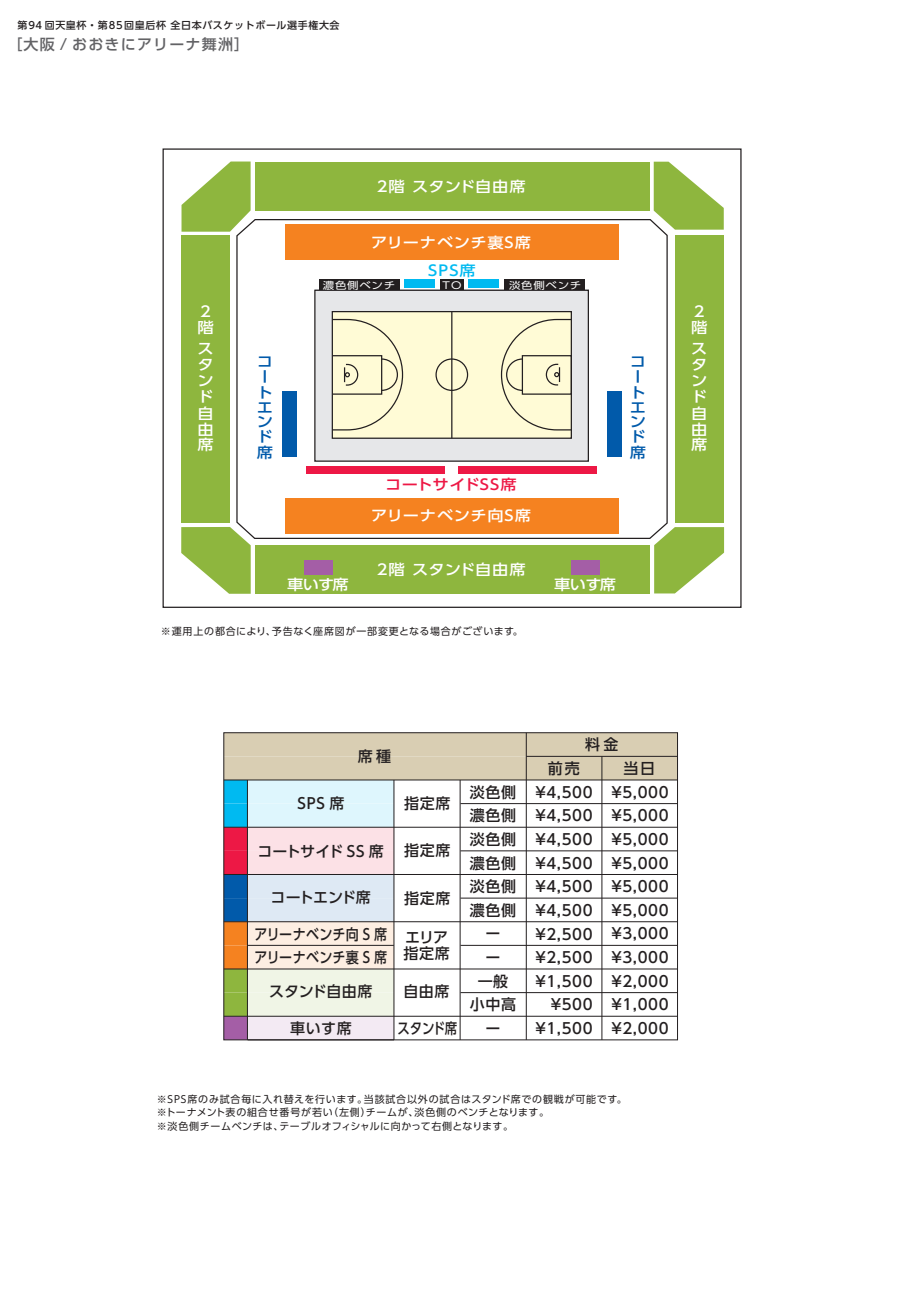
<style>
.page{position:relative;width:911px;height:1290px;background:#fff}
.page>*{position:absolute;margin:0;border:0;box-sizing:border-box;transform-origin:0 0}
.t1{font:500 15px/23.6px "UD Shin Go Pro";letter-spacing:.04em;color:#231f20;text-align:right}
.t2{font:500 15px "UD Shin Go Pro";letter-spacing:.015em;color:#231f20;scale:.87 1}
.t3{font:500 15px "UD Shin Go Pro";letter-spacing:-.01em;color:#231f20}
.t4{font:500 15px "UD Shin Go Pro";letter-spacing:.08em;color:#636366}
.t5{font:500 15px "UD Shin Go Pro";letter-spacing:-.03em;color:#231f20}
.t6{font:500 15px "UD Shin Go Pro";letter-spacing:.04em;color:#231f20;scale:.83 1}
.t7{font:500 14.62px/16.4px "UD Shin Go Pro";letter-spacing:.015em;color:#fff;scale:1.11 1}
.t8{font:500 14.62px "UD Shin Go Pro";letter-spacing:.045em;color:#fff;scale:1.11 1}
.t9{font:500 14.62px/15.1px "UD Shin Go Pro";color:#015aaa;scale:1.11 1}
.t10{font:500 14.62px "UD Shin Go Pro";letter-spacing:.015em;color:#ed1845;scale:1.11 1}
.t11{font:500 14.62px "UD Shin Go Pro";color:#00baf1;scale:1.11 1}
.t12{font:10px/13.8px "UD Shin Go Pro";letter-spacing:.065em;color:#231f20}
.t13{font:500 10px "UD Shin Go Pro";letter-spacing:.06em;color:#231f20}
.t14{font:9.75px "UD Shin Go Pro";letter-spacing:.06em;color:#fff;scale:1.18 1}
</style>
<div class="page">
<svg style="left:236px;top:219px;width:432px;height:320px"></svg>
<div style="left:452px;top:312px;width:119px;height:126px;background:#fffbd6"></div>
<div style="left:332px;top:312px;width:120px;height:126px;background:#fffbd6"></div>
<div style="left:332px;top:311px;width:240px;height:128px;border:1px solid #231f20"></div>
<hr style="left:451px;top:312px;width:1px;height:126px;background:#231f20">
<div style="left:435px;top:358px;width:33px;height:33px;border:1px solid #231f20;border-radius:50%"></div>
<svg style="left:500px;top:318px;width:73px;height:113px"></svg>
<svg style="left:331px;top:318px;width:73px;height:113px"></svg>
<div style="left:314px;top:290px;width:275px;height:172px;border:1px solid #231f20"></div>
<div style="left:319px;top:279px;width:80px;height:11px;background:#231f20"></div>
<div style="left:504px;top:279px;width:80px;height:11px;background:#231f20"></div>
<div style="left:440px;top:279px;width:23px;height:11px;background:#231f20"></div>
<div style="left:307px;top:466px;width:138px;height:7px;background:#ed1845"></div>
<div style="left:255px;top:162px;width:394px;height:48px;background:#8eb63e"></div>
<div style="left:255px;top:545px;width:394px;height:49px;background:#8eb63e"></div>
<div style="left:181px;top:235px;width:49px;height:288px;background:#8eb63e"></div>
<div style="left:675px;top:235px;width:49px;height:288px;background:#8eb63e"></div>
<svg style="left:654px;top:527px;width:70px;height:66px"></svg>
<svg style="left:181px;top:527px;width:70px;height:67px"></svg>
<svg style="left:181px;top:161px;width:70px;height:71px"></svg>
<svg style="left:653px;top:162px;width:70px;height:68px"></svg>
<div style="left:282px;top:391px;width:14px;height:66px;background:#015aaa"></div>
<div style="left:607px;top:391px;width:15px;height:66px;background:#015aaa"></div>
<div style="left:285px;top:224px;width:334px;height:36px;background:#f58220"></div>
<svg style="left:223px;top:732px;width:455px;height:309px"></svg>
<hr style="left:224px;top:779px;width:453px;height:1px;background:#231f20">
<hr style="left:460px;top:803px;width:217px;height:1px;background:#231f20">
<hr style="left:224px;top:827px;width:453px;height:1px;background:#231f20">
<hr style="left:460px;top:850px;width:217px;height:1px;background:#231f20">
<hr style="left:224px;top:874px;width:453px;height:1px;background:#231f20">
<hr style="left:460px;top:897px;width:217px;height:1px;background:#231f20">
<hr style="left:460px;top:945px;width:217px;height:1px;background:#231f20">
<hr style="left:224px;top:968px;width:453px;height:1px;background:#231f20">
<hr style="left:460px;top:992px;width:217px;height:1px;background:#231f20">
<hr style="left:526px;top:756px;width:151px;height:1px;background:#231f20">
<hr style="left:247px;top:780px;width:1px;height:260px;background:#231f20">
<hr style="left:459px;top:780px;width:1px;height:260px;background:#231f20">
<hr style="left:526px;top:733px;width:1px;height:307px;background:#231f20">
<hr style="left:601px;top:756px;width:1px;height:284px;background:#231f20">
<hr style="left:393px;top:780px;width:1px;height:260px;background:#231f20">
<hr style="left:224px;top:921px;width:453px;height:1px;background:#231f20">
<hr style="left:248px;top:1039px;width:146px;height:1px;background:#231f20">
<div style="left:404px;top:279px;width:30px;height:9px;background:#00baf1"></div>
<div style="left:468px;top:279px;width:31px;height:9px;background:#00baf1"></div>
<div style="left:458px;top:466px;width:138px;height:7px;background:#ed1845"></div>
<div style="left:285px;top:498px;width:334px;height:35px;background:#f58220"></div>
<hr style="left:224px;top:1016px;width:453px;height:1px;background:#231f20">
<hr style="left:247px;top:945px;width:147px;height:1px;background:#231f20">
<div style="left:571px;top:561px;width:28px;height:14px;background:#a45ea6"></div>
<div style="left:304px;top:561px;width:28px;height:14px;background:#a45ea6"></div>
<p class="t13" style="left:18px;top:17px;width:323px">第94 回天皇杯・第85 回皇后杯 全日本バスケットボール選手権大会</p>
<p class="t4" style="left:7px;top:32px;width:243px">［大阪 / おおきにアリーナ舞洲］</p>
<p class="t7" style="left:377px;top:178px;width:136px">2階 スタンド自由席</p>
<p class="t8" style="left:371px;top:231px;width:145px">アリーナベンチ裏S席</p>
<p class="t11" style="left:428px;top:258px;width:44px">SPS席</p>
<p class="t7" style="left:197px;top:304px;width:16px;line-height:15.5px">2階</p>
<p class="t7" style="left:197px;top:340px;width:15px;text-align:justify">スタンド自</p>
<p class="t7" style="left:197px;top:421px;width:16px;line-height:15.5px">由席</p>
<p class="t14" style="left:323px;top:277px;width:63px">濃色側ベンチ</p>
<p class="t14" style="left:442px;top:277px;width:18px">TO</p>
<p class="t14" style="left:509px;top:277px;width:63px">淡色側ベンチ</p>
<p class="t9" style="left:257px;top:353px;width:16px">コートエンド席</p>
<p class="t9" style="left:630px;top:353px;width:16px">コートエンド席</p>
<p class="t10" style="left:385px;top:472px;width:120px">コートサイドSS席</p>
<p class="t8" style="left:371px;top:504px;width:145px">アリーナベンチ向S席</p>
<p class="t7" style="left:377px;top:561px;width:136px">2階 スタンド自由席</p>
<p class="t7" style="left:287px;top:575px;width:57px">車いす席</p>
<p class="t7" style="left:554px;top:575px;width:57px">車いす席</p>
<p class="t12" style="left:161px;top:624px;width:363px">※運用上の都合により、予告なく座席図が一部変更となる場合がございます。</p>
<p class="t7" style="left:691px;top:304px;width:16px;line-height:15.5px">2階</p>
<p class="t7" style="left:691px;top:340px;width:15px;text-align:justify">スタンド自</p>
<p class="t7" style="left:691px;top:421px;width:16px;line-height:15.5px">由席</p>
<p class="t1" style="left:297px;top:791px;width:48px">SPS 席</p>
<p class="t1" style="left:358px;top:744px;width:35px">席種</p>
<p class="t3" style="left:257px;top:839px;width:128px">コートサイド SS 席</p>
<p class="t5" style="left:270px;top:885px;width:102px">コートエンド席</p>
<p class="t1" style="left:404px;top:791px;width:48px">指定席</p>
<p class="t1" style="left:404px;top:838px;width:48px">指定席</p>
<p class="t1" style="left:404px;top:886px;width:48px">指定席</p>
<p class="t2" style="left:254px;top:922px;width:154px">アリーナベンチ向 S 席</p>
<p class="t2" style="left:254px;top:945px;width:154px">アリーナベンチ裏 S 席</p>
<p class="t3" style="left:269px;top:979px;width:105px">スタンド自由席</p>
<p class="t1" style="left:290px;top:1016px;width:63px">車いす席</p>
<p class="t1" style="left:403px;top:928px;width:48px;line-height:16.6px;text-align:left">エリア指定席</p>
<p class="t1" style="left:403px;top:979px;width:48px">自由席</p>
<p class="t6" style="left:397px;top:1016px;width:74px">スタンド席</p>
<p class="t1" style="left:470px;top:780px;width:48px;text-align:center">淡色側濃色側淡色側濃色側淡色側濃色側ー<br>ー<br>一般小中高ー</p>
<p class="t1" style="left:585px;top:732px;width:35px">料金</p>
<p class="t1" style="left:548px;top:756px;width:34px">前売</p>
<p class="t1" style="left:623px;top:756px;width:33px">当日</p>
<p class="t1" style="left:535px;top:780px;width:59px">¥4,500 ¥4,500 ¥4,500 ¥4,500 ¥4,500 ¥4,500 ¥2,500 ¥2,500 ¥1,500 ¥500 ¥1,500</p>
<p class="t1" style="left:611px;top:780px;width:59px;text-align:justify">¥5,000 ¥5,000 ¥5,000 ¥5,000 ¥5,000 ¥5,000 ¥3,000 ¥3,000 ¥2,000 ¥1,000 ¥2,000</p>
<p class="t12" style="left:157px;top:1091px;width:471px">※SPS席のみ試合毎に入れ替えを行います。当該試合以外の試合はスタンド席での観戦が可能です。※トーナメント表の組合せ番号が若い（左側）チームが、淡色側のベンチとなります。<br>※淡色側チームベンチは、テーブルオフィシャルに向かって右側となります。</p>
</div>
